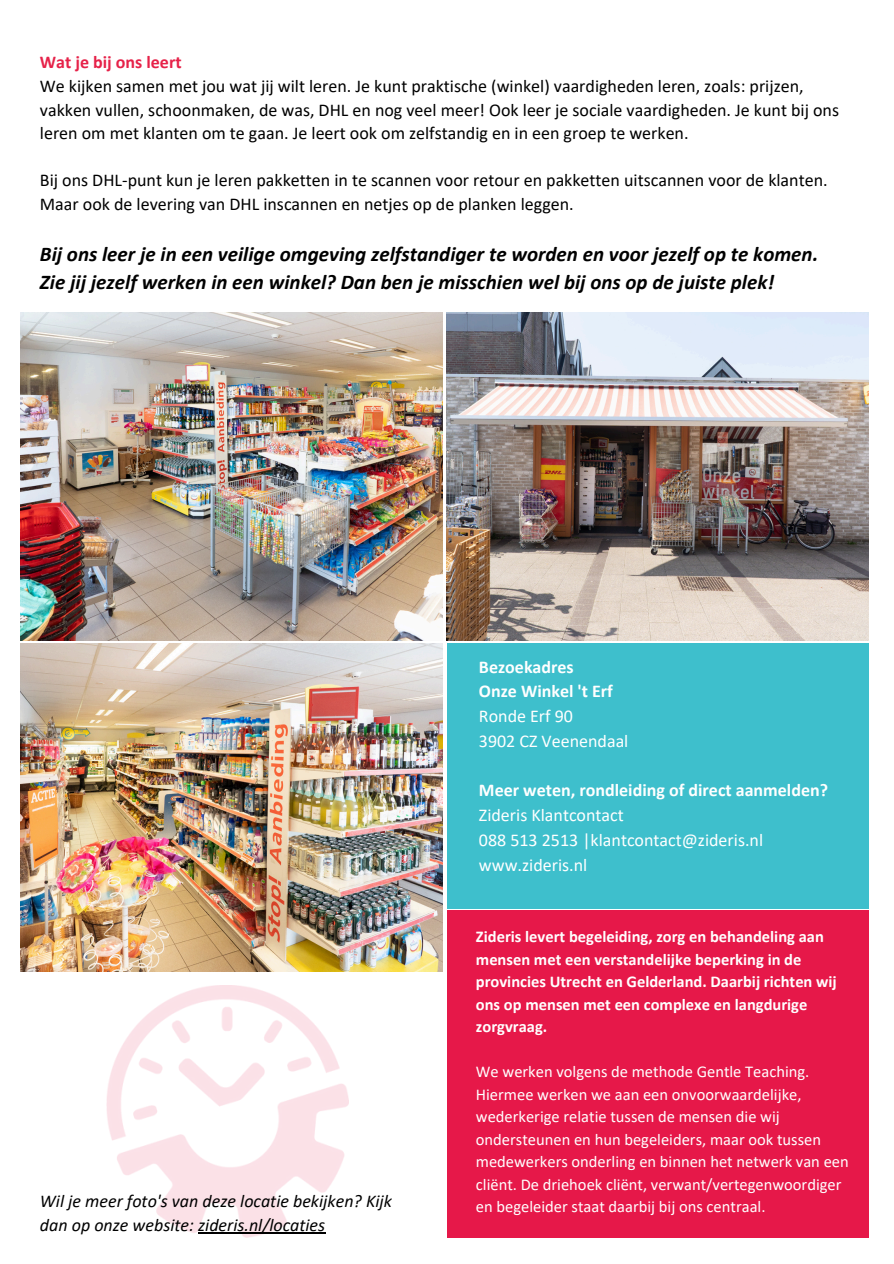
<style>
.page{position:relative;width:894px;height:1264px;background:#fff}
.page>*{position:absolute;margin:0;border:0;box-sizing:border-box;transform-origin:0 0}
.t1{font:italic 700 21px/28.2px "Calibri";color:#000}
.t2{font:18px/23.7px "Calibri";color:#000}
.t3{font:18px "Calibri";color:#fff}
.t4{font:italic 18px "Calibri";color:#000}
.t5{font:700 18px "Calibri";color:#fff}
.t6{font:700 18px "Calibri";color:#e62249}
.t7{font:16.5px/22.5px "Calibri";color:#fff}
.t8{font:700 16.5px/22.5px "Calibri";color:#fff}
</style>
<div class="page">
<div style="left:446px;top:643px;width:421px;height:265px;background:#3ebfcc"></div>
<div style="left:446px;top:909px;width:421px;height:328px;background:#e61849"></div>
<img style="left:446px;top:313px;width:421px;height:327px">
<img style="left:21px;top:643px;width:421px;height:328px">
<img style="left:21px;top:313px;width:421px;height:327px">
<img style="left:107px;top:985px;width:241px;height:252px">
<hr style="left:198px;top:1232px;width:127px;height:1px;background:#000">
<p class="t6" style="left:40px;top:55px;width:143px">Wat je bij ons leert</p>
<p class="t2" style="left:40px;top:76px;width:800px">We kijken samen met jou wat jij wilt leren. Je kunt praktische (winkel) vaardigheden leren, zoals: prijzen, vakken vullen, schoonmaken, de was, DHL en nog veel meer! Ook leer je sociale vaardigheden. Je kunt bij ons leren om met klanten om te gaan. Je leert ook om zelfstandig en in een groep te werken.</p>
<p class="t2" style="left:40px;top:170px;width:789px">Bij ons DHL-punt kun je leren pakketten in te scannen voor retour en pakketten uitscannen voor de klanten.<br>Maar ook de levering van DHL inscannen en netjes op de planken leggen.</p>
<h2 class="t1" style="left:40px;top:241px;width:779px">Bij ons leer je in een veilige omgeving zelfstandiger te worden en voor jezelf op te komen.<br>Zie jij jezelf werken in een winkel? Dan ben je misschien wel bij ons op de juiste plek!</h2>
<h1 class="t5" style="left:479px;top:659px;width:96px">Bezoekadres</h1>
<p class="t5" style="left:479px;top:684px;width:135px">Onze Winkel 't Erf</p>
<p class="t3" style="left:479px;top:708px;width:95px">Ronde Erf 90</p>
<p class="t3" style="left:479px;top:733px;width:151px">3902 CZ Veenendaal</p>
<p class="t5" style="left:479px;top:783px;width:350px">Meer weten, rondleiding of direct aanmelden?</p>
<p class="t3" style="left:479px;top:807px;width:146px">Zideris Klantcontact</p>
<p class="t3" style="left:479px;top:832px;width:285px">088 513 2513 |klantcontact@zideris.nl</p>
<p class="t3" style="left:479px;top:857px;width:110px">www.zideris.nl</p>
<p class="t8" style="left:476px;top:926px;width:362px">Zideris levert begeleiding, zorg en behandeling aan mensen met een verstandelijke beperking in de provincies Utrecht en Gelderland. Daarbij richten wij ons op mensen met een complexe en langdurige zorgvraag.</p>
<p class="t7" style="left:476px;top:1061px;width:374px">We werken volgens de methode Gentle Teaching.<br>Hiermee werken we aan een onvoorwaardelijke, wederkerige relatie tussen de mensen die wij ondersteunen en hun begeleiders, maar ook tussen medewerkers onderling en binnen het netwerk van een cliënt. De driehoek cliënt, verwant/vertegenwoordiger</p>
<p class="t4" style="left:40px;top:1193px;width:353px">Wil je meer foto's van deze locatie bekijken? Kijk</p>
<p class="t7" style="left:476px;top:1196px;width:291px">en begeleider staat daarbij bij ons centraal.</p>
<p class="t4" style="left:40px;top:1217px;width:287px">dan op onze website: zideris.nl/locaties</p>
</div>
